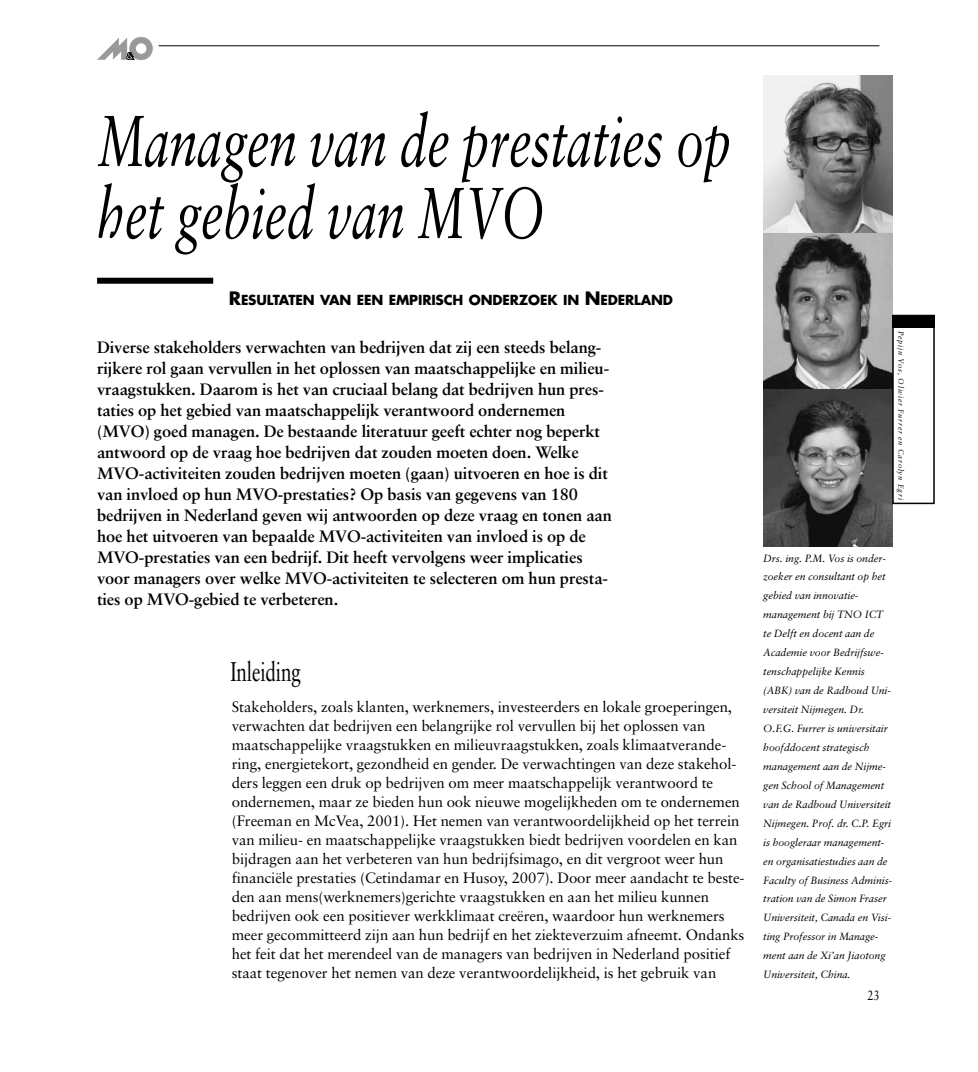
<style>
.page{position:relative;width:978px;height:1072px;background:#fff}
.page>*{position:absolute;margin:0;border:0;box-sizing:border-box;transform-origin:0 0}
.t1{font:italic 72px/72px "Sabon";letter-spacing:-.005em;color:#000;scale:.7 1}
.t2{font:27px "Sabon";letter-spacing:-.005em;color:#000;scale:.7 1}
.t3{font:700 16.5px/21px "Sabon";letter-spacing:-.005em;color:#000}
.t4{font:15px/18.9px "Sabon";letter-spacing:-.005em;color:#000}
.t5{font:700 13.5px "Futura";letter-spacing:-.01em;color:#000}
.t6{font:13.5px "Sabon";color:#000;scale:.8 1}
.t7{font:italic 10.5px/18.9px "Sabon";letter-spacing:-.005em;color:#000}
.t8{font:700 9px "Futura";color:#fff}
.t9{font:italic 7.5px "Sabon";letter-spacing:.105em;color:#000}
.s1{font-size:18px}
</style>
<div class="page">
<div style="left:130px;top:37px;width:22px;height:23px;background:#999;border-radius:50%"></div>
<div style="left:129px;top:37px;width:24px;height:23px;border:1px solid #999;border-radius:50%"></div>
<div style="left:136px;top:43px;width:11px;height:11px;background:#fff;border-radius:50%"></div>
<div style="left:135px;top:43px;width:12px;height:11px;border:1px solid #999;border-radius:50%"></div>
<svg style="left:97px;top:38px;width:30px;height:22px"></svg>
<hr style="left:159px;top:46px;width:720px;height:1px;background:#000">
<div style="left:97px;top:278px;width:116px;height:6px;background:#000"></div>
<img style="left:763px;top:233px;width:129px;height:156px">
<svg style="left:763px;top:76px;width:129px;height:157px"></svg>
<svg style="left:763px;top:389px;width:129px;height:158px;background:#4f4f4f"></svg>
<div style="left:892px;top:315px;width:43px;height:189px;border:2px solid #000"></div>
<div style="left:892px;top:315px;width:43px;height:12px;background:#000"></div>
<p class="t8" style="left:126px;top:52px;width:9px">&amp;</p>
<h1 class="t1" style="left:97px;top:111px;width:908px">Managen van de prestaties op het gebied van MVO</h1>
<p class="t5" style="left:229px;top:294px;width:446px"><span class="s1">R</span>ESULTATEN VAN EEN EMPIRISCH ONDERZOEK IN <span class="s1">N</span>EDERLAND</p>
<p class="t3" style="left:97px;top:338px;width:516px">Diverse stakeholders verwachten van bedrijven dat zij een steeds belang&shy;rijkere rol gaan vervullen in het oplossen van maatschappelijke en milieu&shy;vraagstukken. Daarom is het van cruciaal belang dat bedrijven hun pres&shy;taties op het gebied van maatschappelijk verantwoord ondernemen (MVO) goed managen. De bestaande literatuur geeft echter nog beperkt antwoord op de vraag hoe bedrijven dat zouden moeten doen. Welke MVO-activiteiten zouden bedrijven moeten (gaan) uitvoeren en hoe is dit van invloed op hun MVO-prestaties? Op basis van gegevens van 180 bedrijven in Nederland geven wij antwoorden op deze vraag en tonen aan hoe het uitvoeren van bepaalde MVO-activiteiten van invloed is op de MVO-prestaties van een bedrijf. Dit heeft vervolgens weer implicaties voor managers over welke MVO-activiteiten te selecteren om hun presta&shy;ties op MVO-gebied te verbeteren.</p>
<h2 class="t2" style="left:230px;top:660px;width:102px">Inleiding</h2>
<p class="t4" style="left:232px;top:699px;width:514px">Stakeholders, zoals klanten, werknemers, investeerders en lokale groeperingen, verwachten dat bedrijven een belangrijke rol vervullen bij het oplossen van maatschappelijke vraagstukken en milieuvraagstukken, zoals klimaatverande&shy;ring, energietekort, gezondheid en gender. De verwachtingen van deze stakehol&shy;ders leggen een druk op bedrijven om meer maatschappelijk verantwoord te ondernemen, maar ze bieden hun ook nieuwe mogelijkheden om te ondernemen (Freeman en McVea, 2001). Het nemen van verantwoordelijkheid op het terrein van milieu- en maatschappelijke vraagstukken biedt bedrijven voordelen en kan bijdragen aan het verbeteren van hun bedrijfsimago, en dit vergroot weer hun financiële prestaties (Cetindamar en Husoy, 2007). Door meer aandacht te beste&shy;den aan mens(werknemers)gerichte vraagstukken en aan het milieu kunnen bedrijven ook een positiever werkklimaat creëren, waardoor hun werknemers meer gecommitteerd zijn aan hun bedrijf en het ziekteverzuim afneemt. Ondanks het feit dat het merendeel van de managers van bedrijven in Nederland positief staat tegenover het nemen van deze verantwoordelijkheid, is het gebruik van</p>
<p class="t9" style="left:904px;top:330px;width:171px;rotate:90deg">Pepijn Vos, Olivier Furrer en Carolyn Egri</p>
<p class="t7" style="left:763px;top:549px;width:130px">Drs. ing. P.M. Vos is onder&shy;zoeker en consultant op het gebied van innovatie&shy;management bij TNO ICT te Delft en docent aan de<br>Academie voor Bedrijfswe&shy;tenschappelijke Kennis (ABK) van de Radboud Uni&shy;versiteit Nijmegen. Dr.<br>O.F.G. Furrer is universitair hoofddocent strategisch management aan de Nijme&shy;gen School of Management van de Radboud Universiteit<br>Nijmegen. Prof. dr. C.P. Egri is hoogleraar management&shy;en organisatiestudies aan de<br>Faculty of Business Adminis&shy;tration van de Simon Fraser<br>Universiteit, Canada en Visi&shy;ting Professor in Manage&shy;ment aan de Xi’an Jiaotong<br>Universiteit, China.</p>
<p class="t6" style="left:867px;top:989px;width:17px">23</p>
</div>
